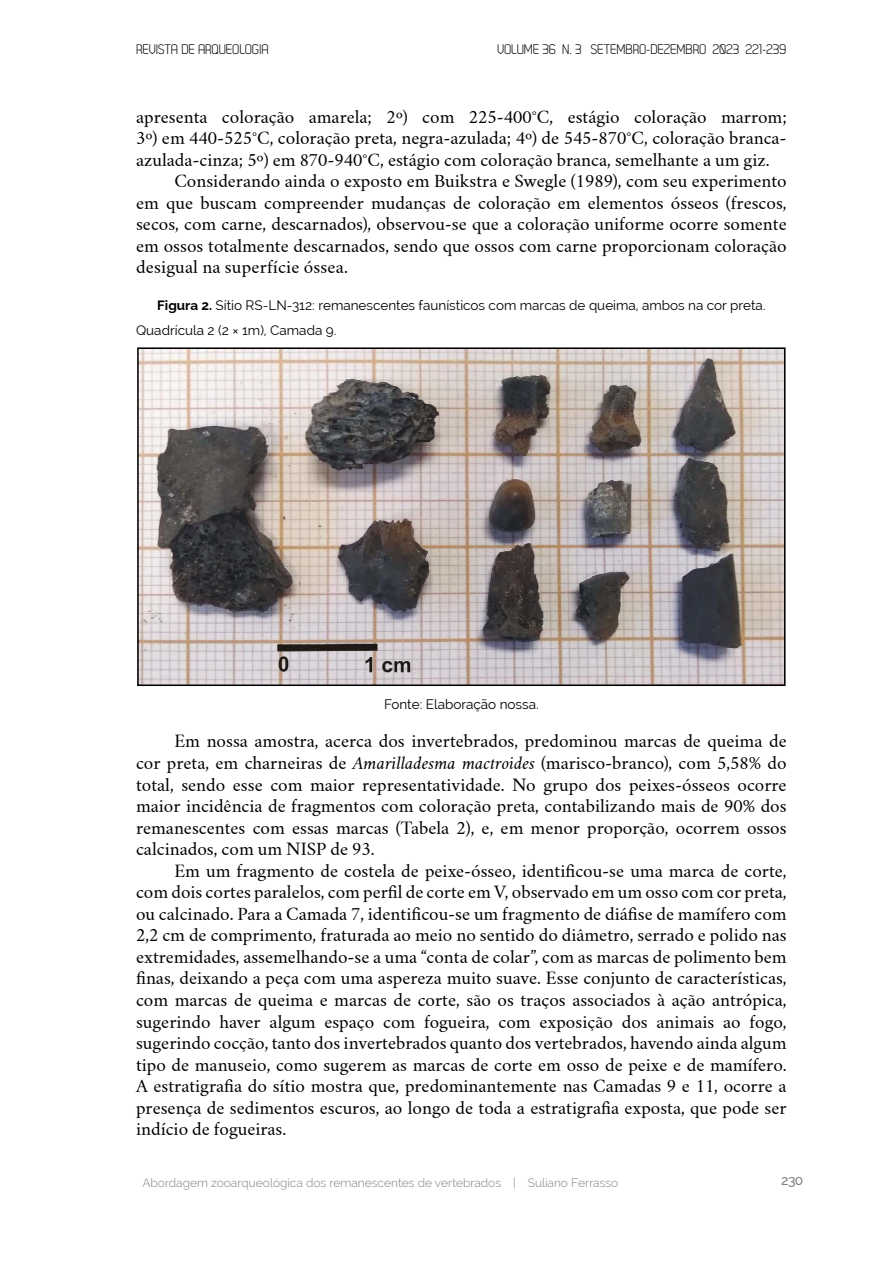
<style>
.page{position:relative;width:893px;height:1263px;background:#fff}
.page>*{position:absolute;margin:0;border:0;box-sizing:border-box;transform-origin:0 0}
.t1{font:16.5px/21.6px "Crimson Text";color:#000;text-align:justify}
.t2{font:13.8px "Dekar";letter-spacing:-.01em;color:#000}
.t3{font:500 13.8px "Raleway";color:#808081}
.t4{font:13.5px/24.3px "Raleway";color:#000}
.t5{font:300 12px "Raleway";color:#808081}
.s1{font-weight:100}
.s2{font-style:italic}
</style>
<div class="page">
<img style="left:140px;top:350px;width:643px;height:333px">
<div style="left:137px;top:347px;width:649px;height:339px;border:2px solid #000"></div>
<p class="t2" style="left:136px;top:43px;width:134px">REVISTA DE ARQUEOLOGIA</p>
<p class="t2" style="left:497px;top:43px;width:291px">VOLUME 36 N. 3 SETEMBRO-DEZEMBRO 2023 221-239</p>
<p class="t1" style="left:136px;top:106px;width:652px">apresenta coloração amarela; 2º) com 225-400°C, estágio coloração marrom; 3º) em 440-525°C, coloração preta, negra-azulada; 4º) de 545-870°C, coloração branca&shy;azulada-cinza; 5º) em 870-940°C, estágio com coloração branca, semelhante a um giz.</p>
<p class="t1" style="left:136px;top:170px;width:652px;text-indent:38px">Considerando ainda o exposto em Buikstra e Swegle (1989), com seu experimento em que buscam compreender mudanças de coloração em elementos ósseos (frescos, secos, com carne, descarnados), observou-se que a coloração uniforme ocorre somente em ossos totalmente descarnados, sendo que ossos com carne proporcionam coloração desigual na superfície óssea.</p>
<p class="t4" style="left:136px;top:294px;width:631px;text-indent:21px"><span class="s1">Figura 2.</span> Sítio RS-LN-312: remanescentes faunísticos com marcas de queima, ambos na cor preta.<br>Quadrícula 2 (2 × 1m), Camada 9.</p>
<p class="t4" style="left:384px;top:692px;width:156px">Fonte: Elaboração nossa.</p>
<p class="t1" style="left:136px;top:731px;width:652px;text-indent:38px">Em nossa amostra, acerca dos invertebrados, predominou marcas de queima de cor preta, em charneiras de <span class="s2">Amarilladesma mactroides</span> (marisco-branco), com 5,58% do total, sendo esse com maior representatividade. No grupo dos peixes-ósseos ocorre maior incidência de fragmentos com coloração preta, contabilizando mais de 90% dos remanescentes com essas marcas (Tabela 2), e, em menor proporção, ocorrem ossos calcinados, com um NISP de 93.</p>
<p class="t1" style="left:136px;top:860px;width:652px;text-indent:38px">Em um fragmento de costela de peixe-ósseo, identificou-se uma marca de corte, com dois cortes paralelos, com perfil de corte em V, observado em um osso com cor preta, ou calcinado. Para a Camada 7, identificou-se um fragmento de diáfise de mamífero com 2,2 cm de comprimento, fraturada ao meio no sentido do diâmetro, serrado e polido nas extremidades, assemelhando-se a uma “conta de colar”, com as marcas de polimento bem finas, deixando a peça com uma aspereza muito suave. Esse conjunto de características, com marcas de queima e marcas de corte, são os traços associados à ação antrópica, sugerindo haver algum espaço com fogueira, com exposição dos animais ao fogo, sugerindo cocção, tanto dos invertebrados quanto dos vertebrados, havendo ainda algum tipo de manuseio, como sugerem as marcas de corte em osso de peixe e de mamífero.<br>A estratigrafia do sítio mostra que, predominantemente nas Camadas 9 e 11, ocorre a presença de sedimentos escuros, ao longo de toda a estratigrafia exposta, que pode ser indício de fogueiras.</p>
<p class="t5" style="left:142px;top:1176px;width:477px">Abordagem zooarqueológica dos remanescentes de vertebrados | Suliano Ferrasso</p>
<p class="t3" style="left:781px;top:1172px;width:24px">230</p>
</div>
